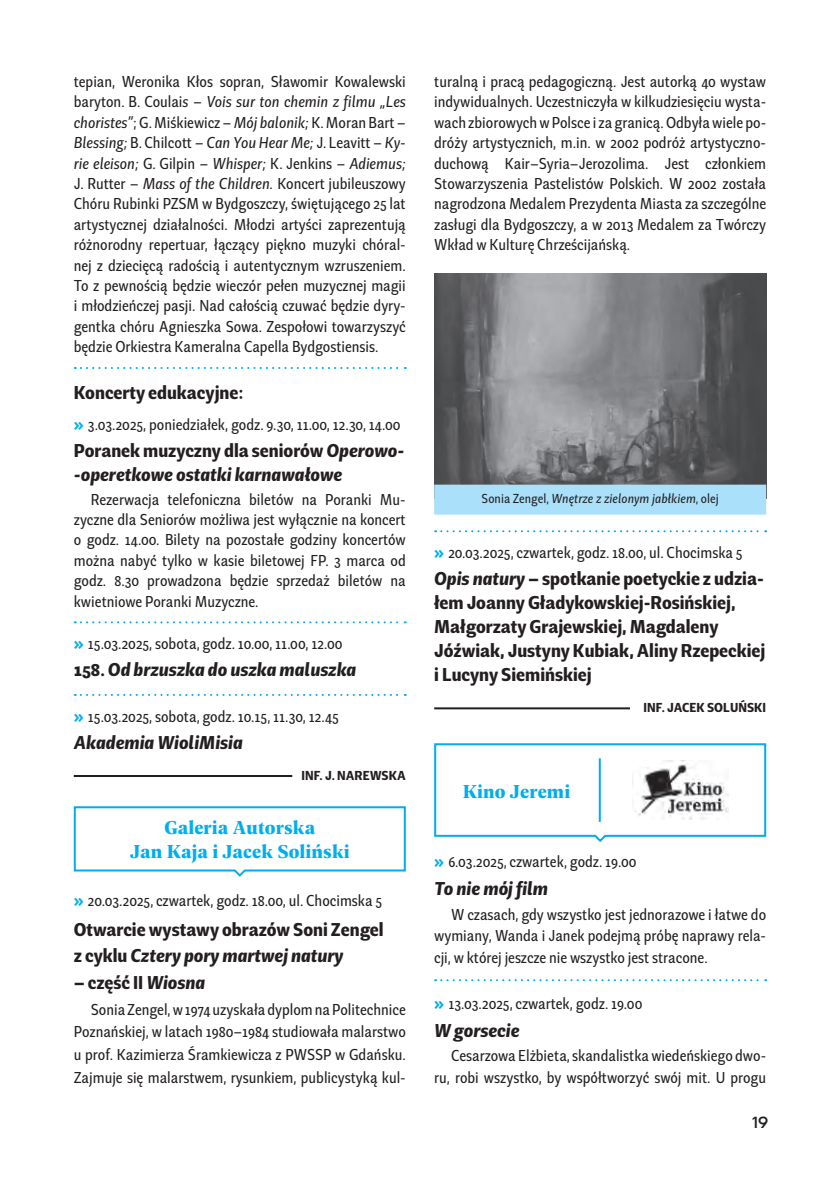
<style>
.page{position:relative;width:840px;height:1191px;background:#fff}
.page>*{position:absolute;margin:0;border:0;box-sizing:border-box;transform-origin:0 0}
.t1{font:700 20px/24px "Geller Sans Condensed";color:#231f20}
.t2{font:italic 700 20px/24px "Geller Sans Condensed";color:#231f20}
.t3{font:700 20px/24px "Geller Headline";letter-spacing:.01em;color:#00aeef;text-align:center}
.t4{font:17px/20.4px "Geller Sans Condensed";color:#231f20;text-align:justify}
.t5{font:500 16px "TT Firs Neue";color:#231f20}
.t6{font:italic 14px "Geller Sans Condensed";letter-spacing:.005em;color:#231f20}
.t7{font:700 14px "Geller Sans Condensed";letter-spacing:.005em;color:#231f20}
.s1{font-style:italic}
.s2{font-family:"TT Firs Neue";font-weight:700;font-size:16px;color:#00aeef}
.s3{font-style:normal}
</style>
<div class="page">
<svg style="left:75px;top:367px;width:330px;height:2px"></svg>
<svg style="left:75px;top:621px;width:330px;height:2px"></svg>
<svg style="left:75px;top:694px;width:330px;height:2px"></svg>
<hr style="left:74px;top:775px;width:218px;height:2px;background:#231f20">
<svg style="left:73px;top:806px;width:333px;height:71px"></svg>
<svg style="left:435px;top:530px;width:330px;height:2px"></svg>
<hr style="left:434px;top:707px;width:195px;height:2px;background:#231f20">
<img style="left:434px;top:273px;width:331px;height:211px">
<div style="left:434px;top:484px;width:331px;height:30px;background:#aae0f9"></div>
<svg style="left:434px;top:743px;width:332px;height:99px"></svg>
<hr style="left:598px;top:758px;width:2px;height:64px;background:#00aeef">
<img style="left:632px;top:760px;width:95px;height:60px">
<svg style="left:435px;top:979px;width:330px;height:2px"></svg>
<p class="t4" style="left:74px;top:71px;width:333px">tepian, Weronika Kłos sopran, Sławomir Kowalewski baryton. B. Coulai<span class="s1">s – Vois sur ton chemin z filmu „Les choristes”</span>; G. Miśkiewicz <span class="s1">– Mój balonik;</span> K. Moran Bart <span class="s1">– Blessing;</span> B. Chilcott <span class="s1">– Can You Hear Me;</span> J. Leavitt <span class="s1">– Ky&shy;rie eleison;</span> G. Gilpin <span class="s1">– Whisper;</span> K. Jenkins <span class="s1">– Adiemus; </span>J. Rutter <span class="s1">– Mass of the Children.</span> Koncert jubileuszowy Chóru Rubinki PZSM w Bydgoszczy, świętującego 25 lat artystycznej działalności. Młodzi artyści zaprezentują różnorodny repertuar, łączący piękno muzyki chóral&shy;nej z dziecięcą radością i autentycznym wzruszeniem.<br>To z pewnością będzie wieczór pełen muzycznej magii i młodzieńczej pasji. Nad całością czuwać będzie dyry&shy;gentka chóru Agnieszka Sowa. Zespołowi towarzyszyć będzie Orkiestra Kameralna Capella Bydgostiensis.</p>
<p class="t1" style="left:74px;top:379px;width:171px">Koncerty edukacyjne:</p>
<p class="t4" style="left:74px;top:414px;width:328px"><span class="s2">»</span> 3.03.2025, poniedziałek, godz. 9.30, 11.00, 12.30, 14.00</p>
<p class="t2" style="left:74px;top:437px;width:332px"><span class="s3">Poranek muzyczny dla seniorów</span> Operowo--operetkowe ostatki karnawałowe</p>
<p class="t4" style="left:74px;top:488px;width:333px;text-indent:17px">Rezerwacja telefoniczna biletów na Poranki Mu&shy;zyczne dla Seniorów możliwa jest wyłącznie na koncert o godz. 14.00. Bilety na pozostałe godziny koncertów można nabyć tylko w kasie biletowej FP. 3 marca od godz. 8.30 prowadzona będzie sprzedaż biletów na kwietniowe Poranki Muzyczne.</p>
<p class="t4" style="left:74px;top:633px;width:270px"><span class="s2">»</span> 15.03.2025, sobota, godz. 10.00, 11.00, 12.00</p>
<p class="t2" style="left:74px;top:656px;width:284px"><span class="s3">158.</span> Od brzuszka do uszka maluszka</p>
<p class="t4" style="left:74px;top:705px;width:266px"><span class="s2">»</span> 15.03.2025, sobota, godz. 10.15, 11.30, 12.45</p>
<p class="t2" style="left:74px;top:729px;width:170px">Akademia WioliMisia</p>
<p class="t7" style="left:301px;top:765px;width:106px">INF. J. NAREWSKA</p>
<p class="t3" style="left:130px;top:814px;width:221px">Galeria Autorska<br>Jan Kaja i Jacek Soliński</p>
<p class="t4" style="left:74px;top:890px;width:309px"><span class="s2">»</span> 20.03.2025, czwartek, godz. 18.00, ul. Chocimska 5</p>
<p class="t1" style="left:74px;top:914px;width:311px;line-height:26.4px">Otwarcie wystawy obrazów Soni Zengel z cyklu <span class="s1">Cztery pory martwej natury</span></p>
<p class="t1" style="left:74px;top:969px;width:133px">– część II <span class="s1">Wiosna</span></p>
<p class="t4" style="left:74px;top:997px;width:333px;line-height:22.8px;text-indent:17px">Sonia Zengel, w 1974 uzyskała dyplom na Politechnice Poznańskiej, w latach 1980–1984 studiowała malarstwo u prof. Kazimierza Śramkiewicza z PWSSP w Gdańsku.<br>Zajmuje się malarstwem, rysunkiem, publicystyką kul-</p>
<p class="t4" style="left:434px;top:71px;width:333px">turalną i pracą pedagogiczną. Jest autorką 40 wystaw indywidualnych. Uczestniczyła w kilkudziesięciu wysta&shy;wach zbiorowych w Polsce i za granicą. Odbyła wiele po&shy;dróży artystycznich, m.in. w 2002 podróż artystyczno&shy;duchową Kair–Syria–Jerozolima. Jest członkiem Stowarzyszenia Pastelistów Polskich. W 2002 została nagrodzona Medalem Prezydenta Miasta za szczególne zasługi dla Bydgoszczy, a w 2013 Medalem za Twórczy Wkład w Kulturę Chrześcijańską.</p>
<p class="t6" style="left:481px;top:489px;width:238px"><span class="s3">Sonia Zengel,</span> Wnętrze z zielonym jabłkiem<span class="s3">, olej</span></p>
<p class="t4" style="left:434px;top:542px;width:309px"><span class="s2">»</span> 20.03.2025, czwartek, godz. 18.00, ul. Chocimska 5</p>
<p class="t1" style="left:434px;top:565px;width:332px"><span class="s1">Opis natury</span> – spotkanie poetyckie z udzia&shy;łem Joanny Gładykowskiej-Rosińskiej, Małgorzaty Grajewskiej, Magdaleny Jóźwiak, Justyny Kubiak, Aliny Rzepeckiej i Lucyny Siemińskiej</p>
<p class="t7" style="left:643px;top:697px;width:124px">INF. JACEK SOLUŃSKI</p>
<p class="t3" style="left:462px;top:778px;width:109px">Kino Jeremi</p>
<p class="t4" style="left:434px;top:850px;width:204px"><span class="s2">»</span> 6.03.2025, czwartek, godz. 19.00</p>
<p class="t2" style="left:434px;top:875px;width:115px">To nie mój film</p>
<p class="t4" style="left:434px;top:902px;width:333px;line-height:21.8px;text-indent:17px">W czasach, gdy wszystko jest jednorazowe i łatwe do wymiany, Wanda i Janek podejmą próbę naprawy rela&shy;cji, w której jeszcze nie wszystko jest stracone.</p>
<p class="t4" style="left:434px;top:992px;width:210px"><span class="s2">»</span> 13.03.2025, czwartek, godz. 19.00</p>
<p class="t2" style="left:434px;top:1017px;width:87px">W gorsecie</p>
<p class="t4" style="left:434px;top:1044px;width:333px;line-height:21.8px;text-align:right">Cesarzowa Elżbieta, skandalistka wiedeńskiego dwo&shy;ru, robi wszystko, by współtworzyć swój mit. U progu</p>
<p class="t5" style="left:751px;top:1111px;width:18px">19</p>
</div>
